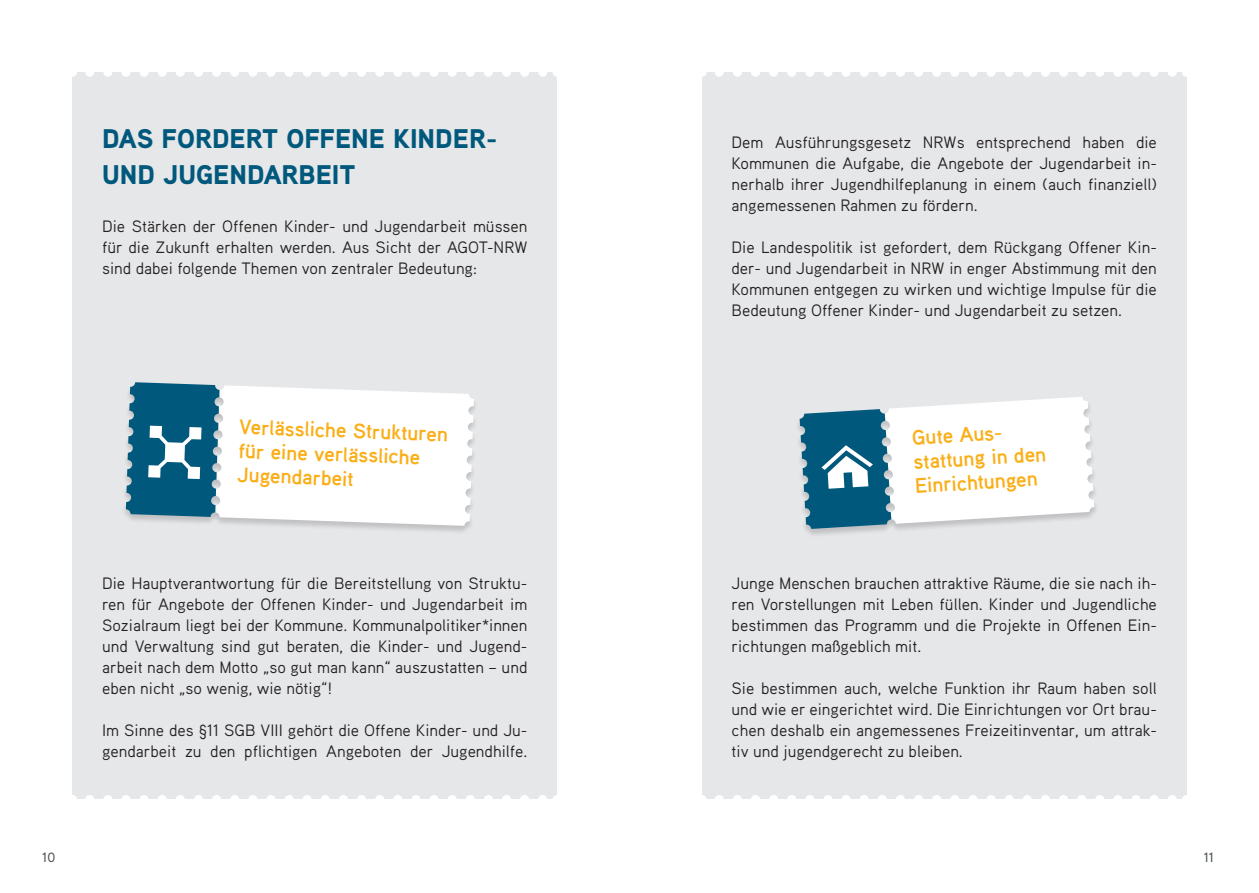
<style>
.page{position:relative;width:1259px;height:893px;background:#fff}
.page>*{position:absolute;margin:0;border:0;box-sizing:border-box;transform-origin:0 0}
.HEADLINE_Broschüre_r{font:900 27px/36px "Aaux Pro";color:#00597c}
.SUBLINE_Broschüre_Lo{font:700 21px/24px "Aaux Pro";color:#faaf18}
.Fließtext{font:16.5px/21px "Aaux Pro";color:#231f20;text-align:justify}
.t1{font:500 13.5px "Aaux Pro";color:#4e5459}
</style>
<div class="page">
<div style="left:72px;top:72px;width:485px;height:727px;background:#e6e7e9"></div>
<div style="left:702px;top:72px;width:484px;height:727px;background:#e6e7e9"></div>
<svg style="left:90px;top:72px;width:457px;height:5px"></svg>
<svg style="left:719px;top:72px;width:458px;height:5px"></svg>
<svg style="left:90px;top:795px;width:457px;height:4px"></svg>
<svg style="left:719px;top:795px;width:458px;height:4px"></svg>
<div style="left:795px;top:409px;width:100px;height:128px;background:#231f20;opacity:.1"></div>
<div style="left:211px;top:385px;width:267px;height:149px;background:#231f20;opacity:.1"></div>
<svg style="left:799px;top:397px;width:295px;height:132px"></svg>
<svg style="left:126px;top:382px;width:348px;height:144px"></svg>
<p class="HEADLINE_Broschüre_r" style="left:102px;top:119px;width:397px">DAS FORDERT OFFENE KINDER-<br>UND JUGENDARBEIT</p>
<p class="Fließtext" style="left:102px;top:215px;width:427px">Die Stärken der Offenen Kinder- und Jugendarbeit müssen für die Zukunft erhalten werden. Aus Sicht der AGOT-NRW sind dabei folgende Themen von zentraler Bedeutung:</p>
<p class="SUBLINE_Broschüre_Lo" style="left:239px;top:414px;width:210px;rotate:2deg">Verlässliche Strukturen für eine verlässliche<br>Jugendarbeit</p>
<p class="Fließtext" style="left:102px;top:572px;width:427px;text-align:left">Die Hauptverantwortung für die Bereitstellung von Struktu&shy;ren für Angebote der Offenen Kinder- und Jugendarbeit im Sozialraum liegt bei der Kommune. Kommunalpolitiker*innen und Verwaltung sind gut beraten, die Kinder- und Jugend&shy;arbeit nach dem Motto „so gut man kann“ auszustatten – und eben nicht „so wenig, wie nötig“!</p>
<p class="Fließtext" style="left:102px;top:719px;width:427px">Im Sinne des §11 SGB VIII gehört die Offene Kinder- und Ju&shy;gendarbeit zu den pflichtigen Angeboten der Jugendhilfe.</p>
<p class="Fließtext" style="left:731px;top:131px;width:427px">Dem Ausführungsgesetz NRWs entsprechend haben die Kommunen die Aufgabe, die Angebote der Jugendarbeit in&shy;nerhalb ihrer Jugendhilfeplanung in einem (auch finanziell) angemessenen Rahmen zu fördern.</p>
<p class="Fließtext" style="left:731px;top:236px;width:427px">Die Landespolitik ist gefordert, dem Rückgang Offener Kin&shy;der- und Jugendarbeit in NRW in enger Abstimmung mit den Kommunen entgegen zu wirken und wichtige Impulse für die Bedeutung Offener Kinder- und Jugendarbeit zu setzen.</p>
<p class="SUBLINE_Broschüre_Lo" style="left:910px;top:426px;width:135px;rotate:-4deg">Gute Aus&shy;stattung in den<br>Einrichtungen</p>
<p class="Fließtext" style="left:731px;top:572px;width:427px">Junge Menschen brauchen attraktive Räume, die sie nach ih&shy;ren Vorstellungen mit Leben füllen. Kinder und Jugendliche bestimmen das Programm und die Projekte in Offenen Ein&shy;richtungen maßgeblich mit.</p>
<p class="Fließtext" style="left:731px;top:677px;width:427px">Sie bestimmen auch, welche Funktion ihr Raum haben soll und wie er eingerichtet wird. Die Einrichtungen vor Ort brau&shy;chen deshalb ein angemessenes Freizeitinventar, um attrak&shy;tiv und jugendgerecht zu bleiben.</p>
<p class="t1" style="left:42px;top:849px;width:15px">10</p>
<p class="t1" style="left:1203px;top:849px;width:12px">11</p>
</div>
